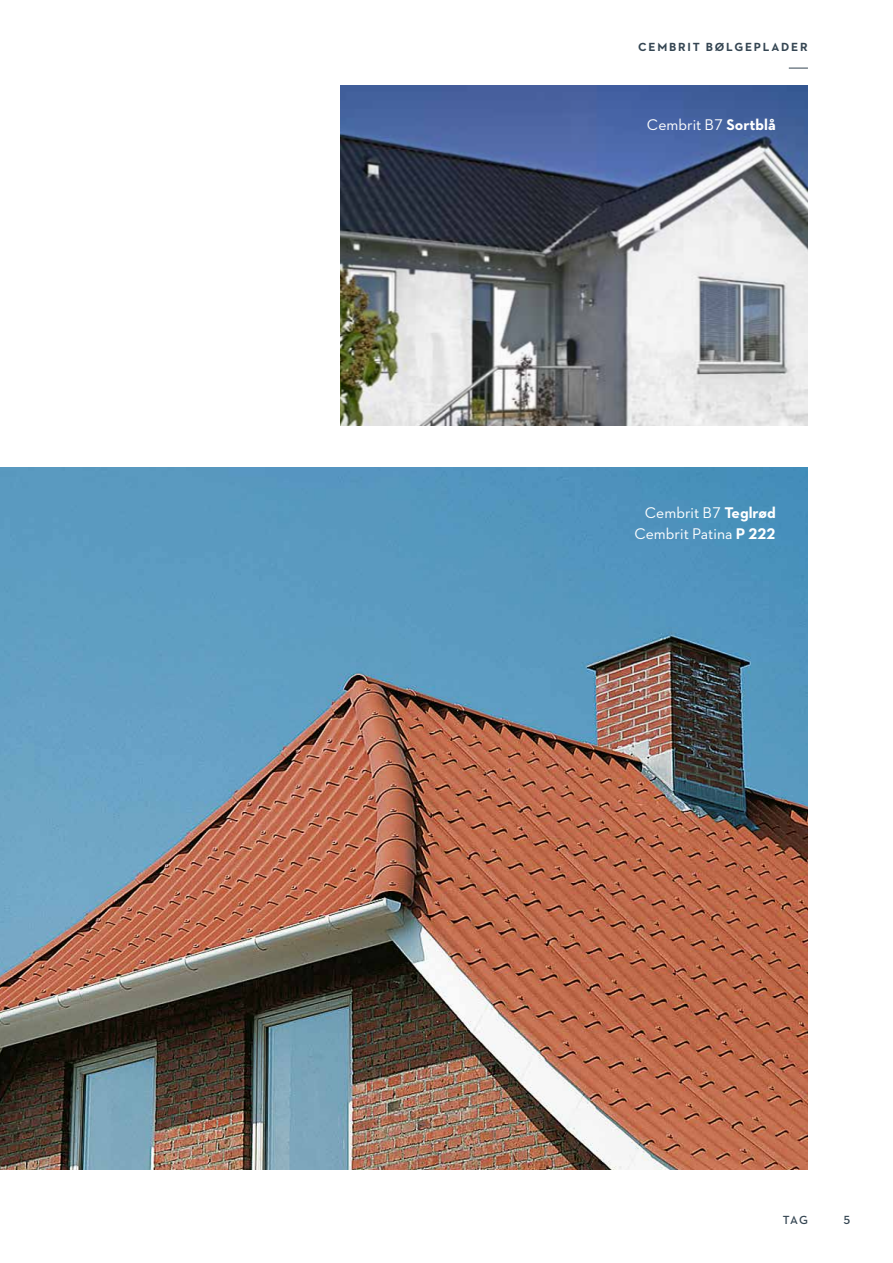
<style>
.page{position:relative;width:893px;height:1263px;background:#fff}
.page>*{position:absolute;margin:0;border:0;box-sizing:border-box;transform-origin:0 0}
.t1{font:15.75px/21px "Neutraface 2 Text";color:#fff;text-align:right}
.t2{font:700 12px "Neutraface 2 Text";letter-spacing:.15em;color:#344552}
.t3{font:600 12px "Neutraface 2 Text";color:#344552}
.s1{font-weight:700}
</style>
<div class="page">
<svg style="left:789px;top:68px;width:19px;height:1px"></svg>
<img style="left:340px;top:85px;width:468px;height:340px">
<img style="left:0;top:468px;width:808px;height:701px">
<p class="t2" style="left:638px;top:39px;width:171px">CEMBRIT BØLGEPLADER</p>
<p class="t1" style="left:647px;top:113px;width:130px">Cembrit B7 <span class="s1">Sortblå</span></p>
<p class="t1" style="left:634px;top:502px;width:143px">Cembrit B7 <span class="s1">Teglrød<br></span>Cembrit Patina <span class="s1">P 222</span></p>
<p class="t3" style="left:783px;top:1213px;width:26px">TAG</p>
<p class="t3" style="left:843px;top:1213px;width:8px">5</p>
</div>
